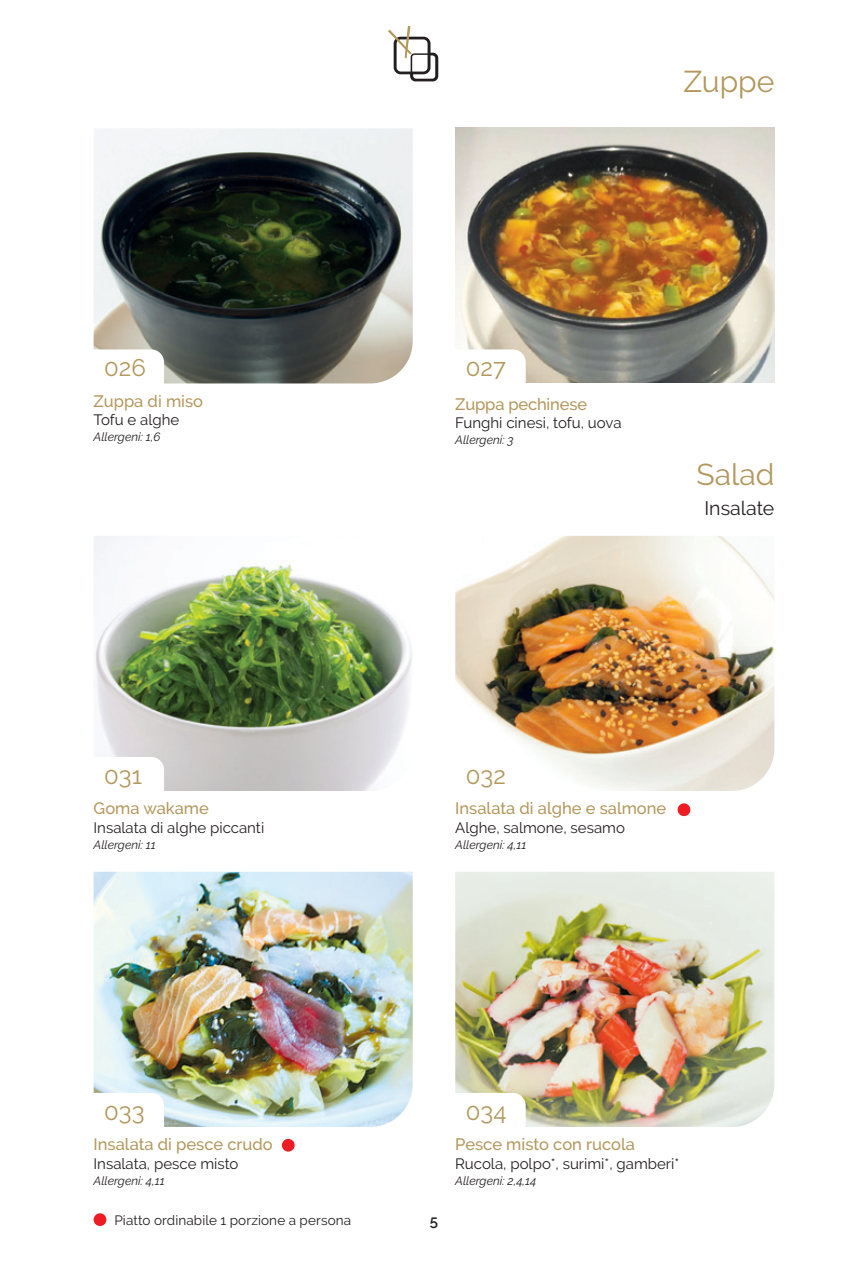
<style>
.page{position:relative;width:851px;height:1263px;background:#fff}
.page>*{position:absolute;margin:0;border:0;box-sizing:border-box;transform-origin:0 0}
.t1{font:30px "Raleway";color:#b3975c}
.t2{font:24px "Raleway";color:#b3975c}
.t3{font:19.5px "Raleway";color:#231f20}
.t4{font:500 16.5px "Raleway";color:#b3975c}
.t5{font:15px "Raleway";color:#231f20}
.t6{font:600 15px "Raleway";color:#231f20}
.t7{font:13.5px "Raleway";letter-spacing:.01em;color:#231f20}
.t8{font:italic 12px "Raleway";color:#231f20}
</style>
<div class="page">
<img style="left:455px;top:128px;width:319px;height:255px">
<img style="left:94px;top:128px;width:318px;height:255px">
<svg style="left:94px;top:349px;width:70px;height:34px"></svg>
<svg style="left:455px;top:349px;width:70px;height:34px"></svg>
<img style="left:94px;top:536px;width:318px;height:255px">
<svg style="left:94px;top:757px;width:70px;height:34px"></svg>
<img style="left:455px;top:536px;width:319px;height:255px">
<svg style="left:455px;top:757px;width:70px;height:34px"></svg>
<img style="left:94px;top:872px;width:318px;height:255px">
<svg style="left:94px;top:1093px;width:70px;height:34px"></svg>
<img style="left:455px;top:872px;width:319px;height:255px">
<svg style="left:455px;top:1093px;width:70px;height:34px"></svg>
<svg style="left:388px;top:26px;width:51px;height:57px"></svg>
<div style="left:94px;top:1213px;width:12px;height:13px;background:#ee1d23;border-radius:50%"></div>
<div style="left:282px;top:1139px;width:12px;height:12px;background:#ee1d23;border-radius:50%"></div>
<div style="left:677px;top:803px;width:13px;height:13px;background:#ee1d23;border-radius:50%"></div>
<p class="t1" style="left:683px;top:64px;width:92px">Zuppe</p>
<p class="t2" style="left:104px;top:354px;width:43px">026</p>
<p class="t2" style="left:466px;top:354px;width:42px">027</p>
<p class="t4" style="left:94px;top:391px;width:111px">Zuppa di miso</p>
<p class="t5" style="left:94px;top:411px;width:87px">Tofu e alghe</p>
<p class="t8" style="left:94px;top:429px;width:68px">Allergeni: 1,6</p>
<p class="t4" style="left:455px;top:394px;width:133px">Zuppa pechinese</p>
<p class="t5" style="left:455px;top:414px;width:168px">Funghi cinesi, tofu, uova</p>
<p class="t8" style="left:455px;top:433px;width:60px">Allergeni: 3</p>
<p class="t1" style="left:696px;top:457px;width:79px">Salad</p>
<p class="t3" style="left:704px;top:497px;width:71px">Insalate</p>
<p class="t2" style="left:104px;top:761px;width:39px">031</p>
<p class="t2" style="left:466px;top:761px;width:42px">032</p>
<p class="t4" style="left:94px;top:799px;width:117px">Goma wakame</p>
<p class="t5" style="left:94px;top:819px;width:172px">Insalata di alghe piccanti</p>
<p class="t8" style="left:94px;top:838px;width:64px">Allergeni: 11</p>
<p class="t4" style="left:455px;top:799px;width:212px">Insalata di alghe e salmone</p>
<p class="t5" style="left:455px;top:819px;width:171px">Alghe, salmone, sesamo</p>
<p class="t8" style="left:455px;top:838px;width:73px">Allergeni: 4,11</p>
<p class="t2" style="left:104px;top:1097px;width:42px">033</p>
<p class="t2" style="left:466px;top:1097px;width:42px">034</p>
<p class="t4" style="left:94px;top:1135px;width:181px">Insalata di pesce crudo</p>
<p class="t5" style="left:94px;top:1154px;width:146px">Insalata, pesce misto</p>
<p class="t8" style="left:94px;top:1174px;width:73px">Allergeni: 4,11</p>
<p class="t7" style="left:114px;top:1212px;width:238px">Piatto ordinabile 1 porzione a persona</p>
<p class="t6" style="left:430px;top:1212px;width:10px">5</p>
<p class="t4" style="left:455px;top:1135px;width:181px">Pesce misto con rucola</p>
<p class="t5" style="left:455px;top:1154px;width:225px">Rucola, polpo*, surimi*, gamberi*</p>
<p class="t8" style="left:455px;top:1174px;width:83px">Allergeni: 2,4,14</p>
</div>
